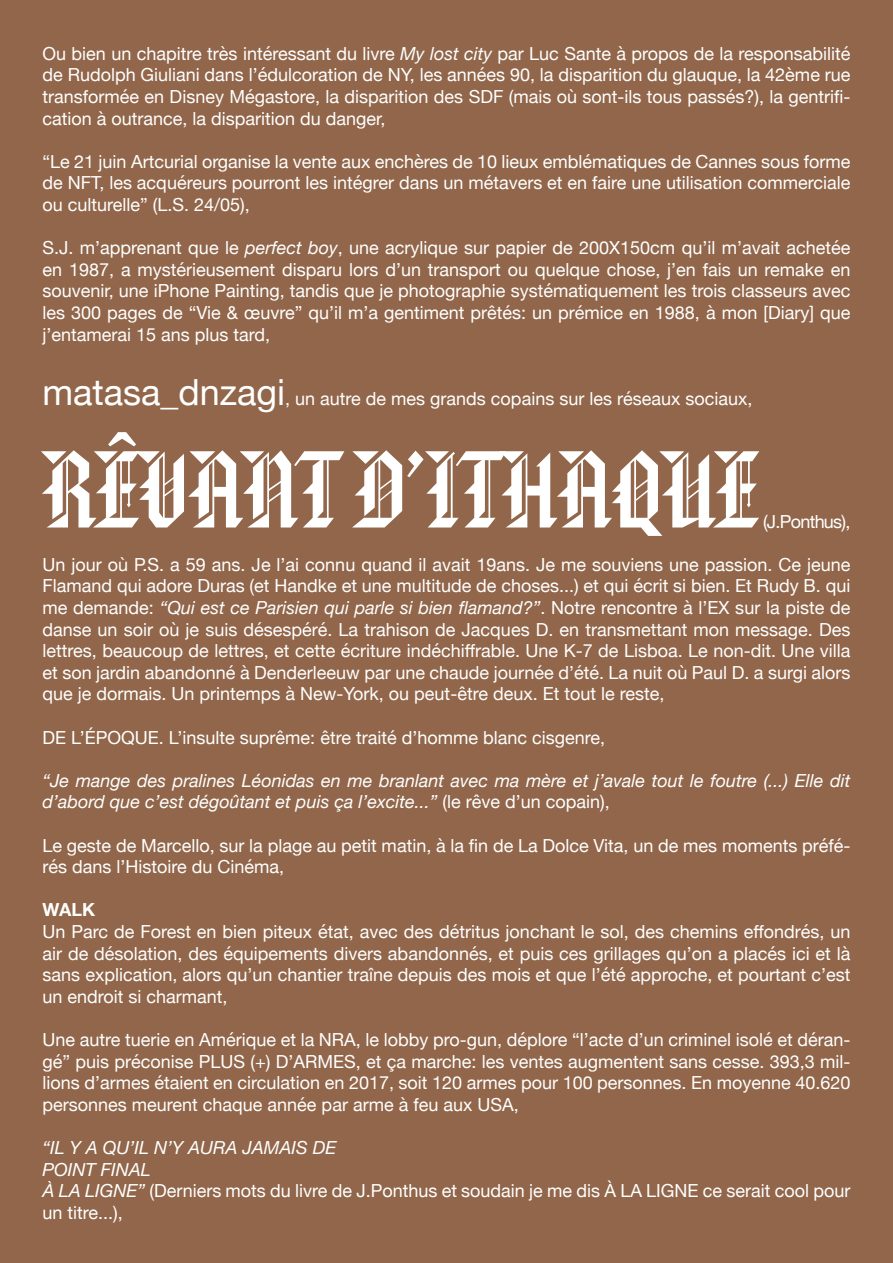
<style>
.page{position:relative;width:893px;height:1263px;background:#91664a}
.page>*{position:absolute;margin:0;border:0;box-sizing:border-box;transform-origin:0 0}
.t1{font:108px "American Text BT";color:#fff}
.t2{font:18px/21.6px "Helvetica Neue";color:#fff;text-align:justify}
.t3{font:italic 18px/21.6px "Helvetica Neue";color:#fff}
.t4{font:18px "Helvetica Neue";letter-spacing:-.04em;color:#fff}
.t5{font:700 18px "Helvetica Neue";color:#fff}
.s1{font-style:italic}
.s2{font-size:36px}
.s3{font-style:normal}
</style>
<div class="page">
<p class="t2" style="left:43px;top:44px;width:809px">Ou bien un chapitre très intéressant du livre <span class="s1">My lost city</span> par Luc Sante à propos de la responsabilité de Rudolph Giuliani dans l’édulcoration de NY, les années 90, la disparition du glauque, la 42ème rue transformée en Disney Mégastore, la disparition des SDF (mais où sont-ils tous passés?), la gentrifi&shy;cation à outrance, la disparition du danger,</p>
<p class="t2" style="left:43px;top:152px;width:809px">“Le 21 juin Artcurial organise la vente aux enchères de 10 lieux emblématiques de Cannes sous forme de NFT, les acquéreurs pourront les intégrer dans un métavers et en faire une utilisation commerciale ou culturelle” (L.S. 24/05),</p>
<p class="t2" style="left:43px;top:238px;width:809px">S.J. m’apprenant que le <span class="s1">perfect boy</span>, une acrylique sur papier de 200X150cm qu’il m’avait achetée en 1987, a mystérieusement disparu lors d’un transport ou quelque chose, j’en fais un remake en souvenir, une iPhone Painting, tandis que je photographie systématiquement les trois classeurs avec les 300 pages de “Vie &amp; œuvre” qu’il m’a gentiment prêtés: un prémice en 1988, à mon [Diary] que j’entamerai 15 ans plus tard,</p>
<p class="t2" style="left:43px;top:389px;width:711px"><span class="s2">matasa_dnzagi</span>, un autre de mes grands copains sur les réseaux sociaux,</p>
<h1 class="t1" style="left:43px;top:428px;width:718px">RÊVANT D’ITHAQUE</h1>
<p class="t4" style="left:763px;top:508px;width:89px">(J.Ponthus),</p>
<p class="t2" style="left:43px;top:554px;width:809px">Un jour où P.S. a 59 ans. Je l’ai connu quand il avait 19ans. Je me souviens une passion. Ce jeune Flamand qui adore Duras (et Handke et une multitude de choses...) et qui écrit si bien. Et Rudy B. qui me demande: <span class="s1">“Qui est ce Parisien qui parle si bien flamand?”</span>. Notre rencontre à l’EX sur la piste de danse un soir où je suis désespéré. La trahison de Jacques D. en transmettant mon message. Des lettres, beaucoup de lettres, et cette écriture indéchiffrable. Une K-7 de Lisboa. Le non-dit. Une villa et son jardin abandonné à Denderleeuw par une chaude journée d’été. La nuit où Paul D. a surgi alors que je dormais. Un printemps à New-York, ou peut-être deux. Et tout le reste,</p>
<p class="t2" style="left:43px;top:727px;width:564px">DE L’ÉPOQUE. L’insulte suprême: être traité d’homme blanc cisgenre,</p>
<p class="t3" style="left:43px;top:770px;width:809px">“Je mange des pralines Léonidas en me branlant avec ma mère et j’avale tout le foutre (...) Elle dit d’abord que c’est dégoûtant et puis ça l’excite...” <span class="s3">(le rêve d’un copain),</span></p>
<p class="t2" style="left:43px;top:835px;width:809px">Le geste de Marcello, sur la plage au petit matin, à la fin de La Dolce Vita, un de mes moments préfé&shy;rés dans l’Histoire du Cinéma,</p>
<p class="t5" style="left:43px;top:896px;width:54px">WALK</p>
<p class="t2" style="left:43px;top:922px;width:809px">Un Parc de Forest en bien piteux état, avec des détritus jonchant le sol, des chemins effondrés, un air de désolation, des équipements divers abandonnés, et puis ces grillages qu’on a placés ici et là sans explication, alors qu’un chantier traîne depuis des mois et que l’été approche, et pourtant c’est un endroit si charmant,</p>
<p class="t2" style="left:43px;top:1030px;width:809px">Une autre tuerie en Amérique et la NRA, le lobby pro-gun, déplore “l’acte d’un criminel isolé et déran&shy;gé” puis préconise PLUS (+) D’ARMES, et ça marche: les ventes augmentent sans cesse. 393,3 mil&shy;lions d’armes étaient en circulation en 2017, soit 120 armes pour 100 personnes. En moyenne 40.620 personnes meurent chaque année par arme à feu aux USA,</p>
<p class="t2" style="left:43px;top:1138px;width:809px;text-align:left"><span class="s1">“IL Y A QU’IL N’Y AURA JAMAIS DE<br>POINT FINAL<br>À LA LIGNE”</span> (Derniers mots du livre de J.Ponthus et soudain je me dis À LA LIGNE ce serait cool pour un titre...),</p>
</div>
